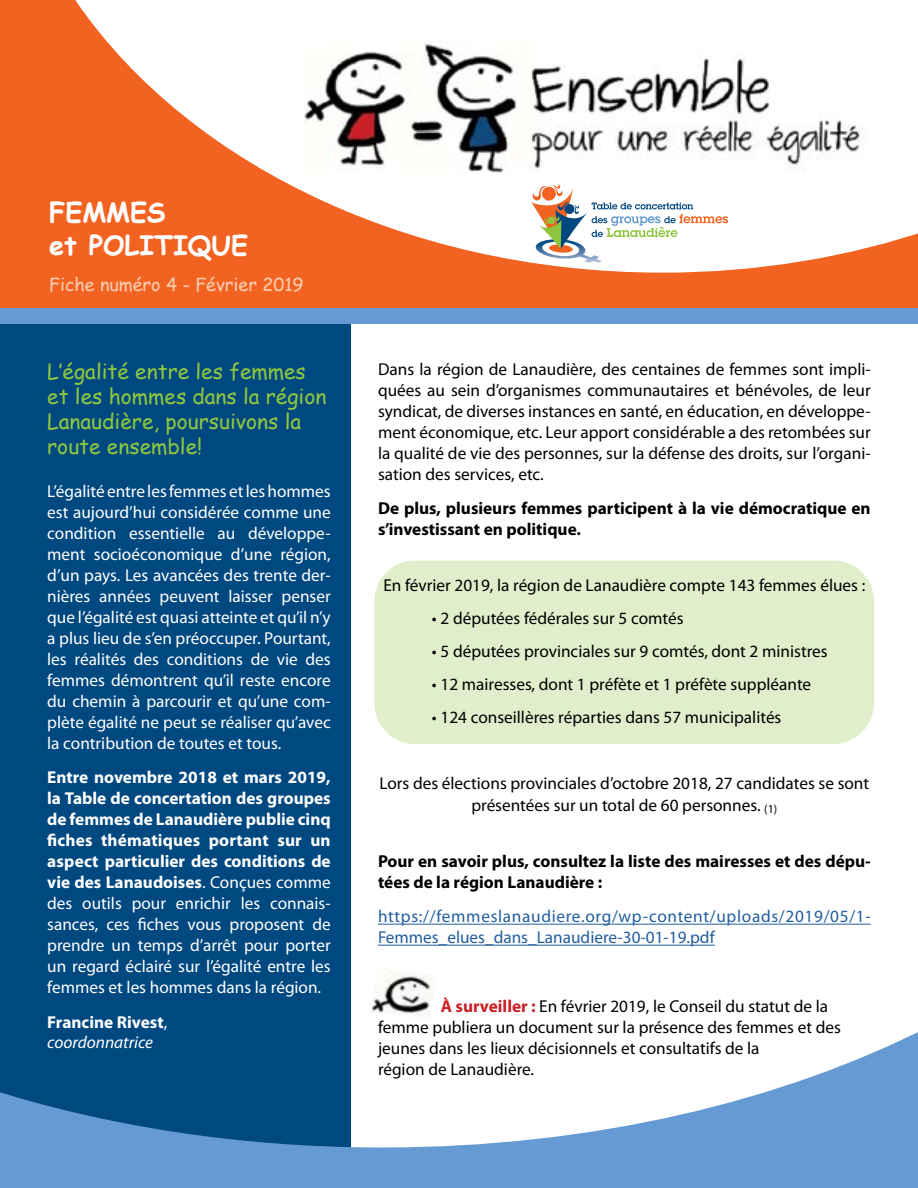
<style>
.page{position:relative;width:918px;height:1188px;background:#fff}
.page>*{position:absolute;margin:0;border:0;box-sizing:border-box;transform-origin:0 0}
.t1{font:700 27px/32.4px "Comic Sans MS";color:#fff}
.t2{font:21px/25.2px "Comic Sans MS";color:#8dc63f}
.t3{font:18px "Comic Sans MS";color:#fcceb0}
.t4{font:17.25px/21px "Myriad Pro";color:#000;text-align:justify}
.t5{font:17.25px/21px "Myriad Pro";color:#fff;text-align:justify}
.t6{font:700 17.25px/21px "Myriad Pro";color:#000}
.t7{font:17.25px/21px "Myriad Pro";letter-spacing:.035em;color:#215e9e}
.t8{font:700 17.25px/20.7px "Myriad Pro";color:#fff}
.s1{font-weight:700}
.s2{font-weight:400}
.s3{font-weight:400;font-style:italic}
.s4{font-weight:700;color:#ca2127}
</style>
<div class="page">
<div style="left:0;top:316px;width:351px;height:856px;background:#004880"></div>
<div style="left:374px;top:561px;width:500px;height:183px;background:#e0eecb;border-radius:40px"></div>
<svg style="left:0;top:0;width:918px;height:308px;fill:#f26322"></svg>
<img style="left:303px;top:40px;width:572px;height:135px">
<hr style="left:378px;top:924px;width:493px;height:1px;background:#215e9e">
<hr style="left:378px;top:945px;width:337px;height:1px;background:#215e9e">
<svg style="left:0;top:1032px;width:918px;height:156px"></svg>
<div style="left:0;top:308px;width:918px;height:16px;background:#659ad2"></div>
<svg style="left:529px;top:184px;width:199px;height:79px"></svg>
<img style="left:371px;top:971px;width:63px;height:44px">
<h1 class="t1" style="left:49px;top:195px;width:201px">FEMMES<br>et POLITIQUE</h1>
<p class="t3" style="left:49px;top:271px;width:256px">Fiche numéro 4 - Février 2019</p>
<p class="t2" style="left:47px;top:358px;width:281px">L’égalité entre les femmes et les hommes dans la région<br>Lanaudière, poursuivons la route ensemble!</p>
<p class="t5" style="left:47px;top:480px;width:285px">L’égalité entre les femmes et les hommes est aujourd’hui considérée comme une condition essentielle au développe&shy;ment socioéconomique d’une région, d’un pays. Les avancées des trente der&shy;nières années peuvent laisser penser que l’égalité est quasi atteinte et qu’il n’y a plus lieu de s’en préoccuper. Pourtant, les réalités des conditions de vie des femmes démontrent qu’il reste encore du chemin à parcourir et qu’une com&shy;plète égalité ne peut se réaliser qu’avec la contribution de toutes et tous.</p>
<p class="t5" style="left:47px;top:767px;width:285px"><span class="s1">Entre novembre 2018 et mars 2019, la Table de concertation des groupes de femmes de Lanaudière publie cinq fiches thématiques portant sur un aspect particulier des conditions de vie des Lanaudoises</span>. Conçues comme des outils pour enrichir les connais&shy;sances, ces fiches vous proposent de prendre un temps d’arrêt pour porter un regard éclairé sur l’égalité entre les femmes et les hommes dans la région.</p>
<p class="t8" style="left:47px;top:1011px;width:122px">Francine Rivest<span class="s2">, </span><span class="s3">coordonnatrice</span></p>
<p class="t4" style="left:378px;top:358px;width:494px">Dans la région de Lanaudière, des centaines de femmes sont impli&shy;quées au sein d’organismes communautaires et bénévoles, de leur syndicat, de diverses instances en santé, en éducation, en développe&shy;ment économique, etc. Leur apport considérable a des retombées sur la qualité de vie des personnes, sur la défense des droits, sur l’organi&shy;sation des services, etc.</p>
<p class="t6" style="left:378px;top:498px;width:494px">De plus, plusieurs femmes participent à la vie démocratique en s’investissant en politique.</p>
<p class="t4" style="left:383px;top:575px;width:483px">En février 2019, la région de Lanaudière compte 143 femmes élues :</p>
<p class="t4" style="left:432px;top:608px;width:253px">• 2 députées fédérales sur 5 comtés</p>
<p class="t4" style="left:432px;top:641px;width:397px">• 5 députées provinciales sur 9 comtés, dont 2 ministres</p>
<p class="t4" style="left:432px;top:674px;width:381px">• 12 mairesses, dont 1 préfète et 1 préfète suppléante</p>
<p class="t4" style="left:432px;top:707px;width:351px">• 124 conseillères réparties dans 57 municipalités</p>
<p class="t4" style="left:380px;top:772px;width:491px;line-height:21.6px;text-align:center">Lors des élections provinciales d’octobre 2018, 27 candidates se sont présentées sur un total de 60 personnes. <sub>(1)</sub></p>
<p class="t6" style="left:378px;top:850px;width:494px">Pour en savoir plus, consultez la liste des mairesses et des dépu&shy;tées de la région Lanaudière :</p>
<p class="t7" style="left:378px;top:906px;width:494px">https://femmeslanaudiere.org/wp-content/uploads/2019/05/1-<br>Femmes_elues_dans_Lanaudiere-30-01-19.pdf</p>
<p class="t4" style="left:378px;top:996px;width:465px;text-align:left;text-indent:63px"><span class="s4">À surveiller :</span> En février 2019, le Conseil du statut de la femme publiera un document sur la présence des femmes et des jeunes dans les lieux décisionnels et consultatifs de la<br>région de Lanaudière.</p>
</div>
